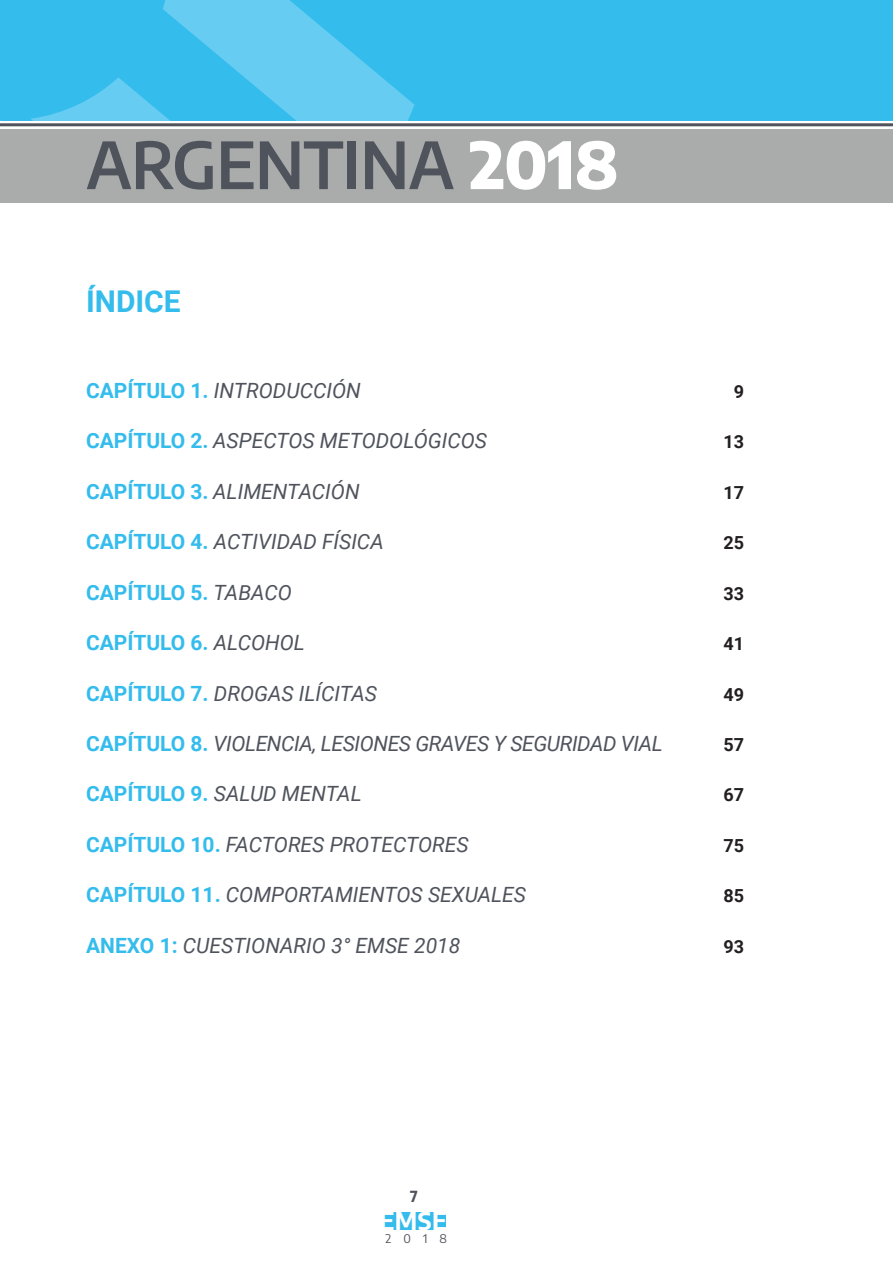
<style>
.page{position:relative;width:893px;height:1263px;background:#fff}
.page>*{position:absolute;margin:0;border:0;box-sizing:border-box;transform-origin:0 0}
.t1{font:600 64.5px "Encode Sans";letter-spacing:-.01em;color:#4f535c}
.t2{font:700 30px "Roboto";color:#34bced}
.t3{font:700 24px "Encode Sans";color:#fff}
.t4{font:italic 21px "Roboto";color:#4f535c}
.t5{font:italic 21px "Roboto";letter-spacing:-.02em;color:#4f535c}
.t6{font:700 21px "Roboto";color:#34bced}
.t7{font:700 18px "Roboto";color:#231f20}
.t8{font:700 15px "Encode Sans";color:#4f535c}
.t9{font:12px "Encode Sans";color:#4f535c}
.s1{font-weight:800;color:#fff}
.s2{font-weight:700;font-style:normal;color:#34bced}
.s3{font-weight:400;font-style:italic;color:#4f535c}
</style>
<div class="page">
<div style="left:383px;top:1212px;width:63px;height:18px;background:#34bced"></div>
<div style="left:0;top:0;width:893px;height:120px;background:#34bced"></div>
<div style="left:0;top:129px;width:893px;height:73px;background:#aaabab"></div>
<hr style="left:0;top:123px;width:893px;height:3px;background:#4f535c">
<svg style="left:0;top:0;width:415px;height:127px"></svg>
<h1 class="t1" style="left:86px;top:118px;width:534px">ARGENTINA <span class="s1">2018</span></h1>
<h2 class="t2" style="left:86px;top:280px;width:96px">ÍNDICE</h2>
<p class="t4" style="left:86px;top:376px;width:276px"><span class="s2">CAPÍTULO 1.</span> INTRODUCCIÓN</p>
<p class="t4" style="left:86px;top:426px;width:403px"><span class="s2">CAPÍTULO 2.</span> ASPECTOS METODOLÓGICOS</p>
<p class="t4" style="left:86px;top:477px;width:275px"><span class="s2">CAPÍTULO 3.</span> ALIMENTACIÓN</p>
<p class="t4" style="left:86px;top:527px;width:299px"><span class="s2">CAPÍTULO 4.</span> ACTIVIDAD FÍSICA</p>
<p class="t6" style="left:86px;top:577px;width:207px">CAPÍTULO 5. <span class="s3">TABACO</span></p>
<p class="t6" style="left:86px;top:628px;width:220px">CAPÍTULO 6. <span class="s3">ALCOHOL</span></p>
<p class="t4" style="left:86px;top:678px;width:292px"><span class="s2">CAPÍTULO 7.</span> DROGAS ILÍCITAS</p>
<p class="t5" style="left:86px;top:729px;width:578px"><span class="s2">CAPÍTULO 8.</span> VIOLENCIA, LESIONES GRAVES Y SEGURIDAD VIAL</p>
<p class="t4" style="left:86px;top:779px;width:277px"><span class="s2">CAPÍTULO 9.</span> SALUD MENTAL</p>
<p class="t4" style="left:86px;top:829px;width:384px"><span class="s2">CAPÍTULO 10.</span> FACTORES PROTECTORES</p>
<p class="t4" style="left:86px;top:880px;width:442px"><span class="s2">CAPÍTULO 11.</span> COMPORTAMIENTOS SEXUALES</p>
<p class="t4" style="left:86px;top:930px;width:376px"><span class="s2">ANEXO 1:</span> CUESTIONARIO 3° EMSE 2018</p>
<p class="t7" style="left:734px;top:379px;width:12px">9</p>
<p class="t7" style="left:723px;top:429px;width:22px">13</p>
<p class="t7" style="left:723px;top:480px;width:22px">17</p>
<p class="t7" style="left:723px;top:530px;width:22px">25</p>
<p class="t7" style="left:723px;top:581px;width:22px">33</p>
<p class="t7" style="left:723px;top:631px;width:22px">41</p>
<p class="t7" style="left:723px;top:681px;width:22px">49</p>
<p class="t7" style="left:723px;top:732px;width:22px">57</p>
<p class="t7" style="left:723px;top:782px;width:22px">67</p>
<p class="t7" style="left:723px;top:833px;width:22px">75</p>
<p class="t7" style="left:723px;top:883px;width:22px">85</p>
<p class="t7" style="left:723px;top:933px;width:22px">93</p>
<p class="t8" style="left:410px;top:1185px;width:9px">7</p>
<p class="t9" style="left:385px;top:1230px;width:63px">2018</p>
<p class="t3" style="left:379px;top:1203px;width:69px">EMSE</p>
</div>
